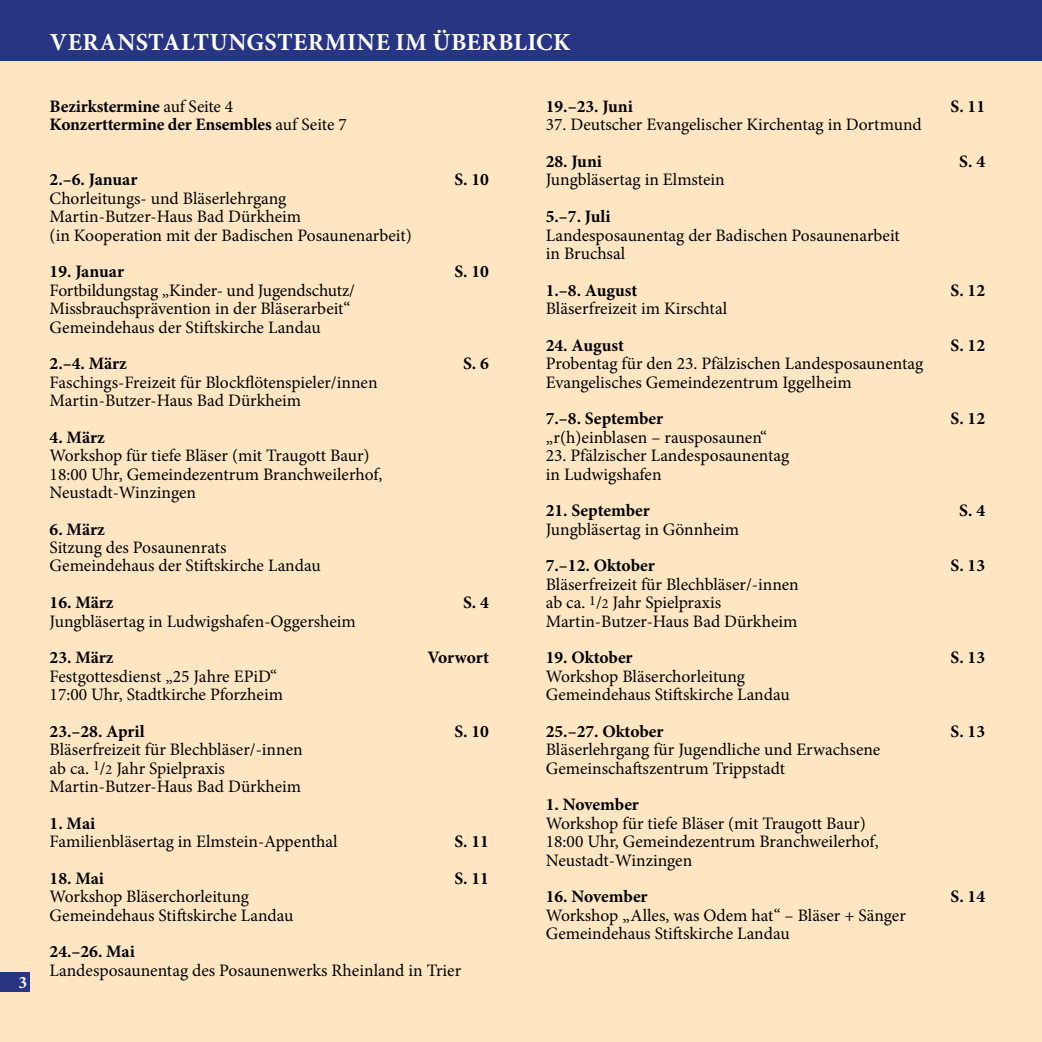
<style>
.page{position:relative;width:1042px;height:1042px;background:#fff}
.page>*{position:absolute;margin:0;border:0;box-sizing:border-box;transform-origin:0 0}
.t1{font:700 24.5px "Minion Pro";letter-spacing:.015em;color:#fff}
.t2{font:17.5px/18.4px "Minion Pro";color:#000}
.t3{font:700 17.5px/18.4px "Minion Pro";letter-spacing:-.005em;color:#000}
.t4{font:700 17.5px "Minion Pro";color:#fff}
.s1{font-weight:400}
.s2{font-size:14px}
</style>
<div class="page">
<div style="left:0;top:46px;width:1042px;height:996px;background:#fee6c3"></div>
<div style="left:0;top:972px;width:30px;height:20px;background:#283583"></div>
<div style="left:0;top:0;width:1042px;height:60px;background:#283583"></div>
<p class="t4" style="left:18px;top:970px;width:10px">3</p>
<h1 class="t1" style="left:50px;top:25px;width:522px">VERANSTALTUNGSTERMINE IM ÜBERBLICK</h1>
<p class="t3" style="left:50px;top:97px;width:299px">Bezirkstermine <span class="s1">auf Seite 4<br></span>Konzerttermine der Ensembles <span class="s1">auf Seite 7</span></p>
<p class="t3" style="left:50px;top:170px;width:89px">2.–6. Januar</p>
<p class="t3" style="left:454px;top:170px;width:36px">S. 10</p>
<p class="t2" style="left:50px;top:189px;width:364px">Chorleitungs- und Bläserlehrgang<br>Martin-Butzer-Haus Bad Dürkheim<br>(in Kooperation mit der Badischen Posaunenarbeit)</p>
<p class="t3" style="left:50px;top:262px;width:76px">19. Januar</p>
<p class="t3" style="left:454px;top:262px;width:36px">S. 10</p>
<p class="t2" style="left:50px;top:281px;width:307px">Fortbildungstag „Kinder- und Jugendschutz/<br>Missbrauchsprävention in der Bläserarbeit“<br>Gemeindehaus der Stiftskirche Landau</p>
<p class="t3" style="left:50px;top:354px;width:79px">2.–4. März</p>
<p class="t3" style="left:463px;top:354px;width:27px">S. 6</p>
<p class="t2" style="left:50px;top:373px;width:329px">Faschings-Freizeit für Blockflötenspieler/innen<br>Martin-Butzer-Haus Bad Dürkheim</p>
<p class="t3" style="left:50px;top:428px;width:57px">4. März</p>
<p class="t2" style="left:50px;top:446px;width:334px">Workshop für tiefe Bläser (mit Traugott Baur)<br>18:00 Uhr, Gemeindezentrum Branchweilerhof,<br>Neustadt-Winzingen</p>
<p class="t3" style="left:50px;top:520px;width:57px">6. März</p>
<p class="t2" style="left:50px;top:538px;width:273px">Sitzung des Posaunenrats<br>Gemeindehaus der Stiftskirche Landau</p>
<p class="t3" style="left:50px;top:593px;width:66px">16. März</p>
<p class="t3" style="left:463px;top:593px;width:27px">S. 4</p>
<p class="t2" style="left:50px;top:612px;width:308px">Jungbläsertag in Ludwigshafen-Oggersheim</p>
<p class="t3" style="left:50px;top:648px;width:66px">23. März</p>
<p class="t3" style="left:427px;top:648px;width:63px">Vorwort</p>
<p class="t2" style="left:50px;top:667px;width:235px">Festgottesdienst „25 Jahre EPiD“<br>17:00 Uhr, Stadtkirche Pforzheim</p>
<p class="t3" style="left:50px;top:722px;width:97px">23.–28. April</p>
<p class="t3" style="left:454px;top:722px;width:36px">S. 10</p>
<p class="t2" style="left:50px;top:740px;width:255px">Bläserfreizeit für Blechbläser/-innen ab ca. <sup>1</sup>/<span class="s2">2</span> Jahr Spielpraxis<br>Martin-Butzer-Haus Bad Dürkheim</p>
<p class="t3" style="left:50px;top:814px;width:47px">1. Mai</p>
<p class="t2" style="left:50px;top:832px;width:289px">Familienbläsertag in Elmstein-Appenthal</p>
<p class="t3" style="left:454px;top:832px;width:36px">S. 11</p>
<p class="t3" style="left:50px;top:869px;width:56px">18. Mai</p>
<p class="t3" style="left:454px;top:869px;width:36px">S. 11</p>
<p class="t2" style="left:50px;top:887px;width:245px">Workshop Bläserchorleitung<br>Gemeindehaus Stiftskirche Landau</p>
<p class="t3" style="left:50px;top:942px;width:87px">24.–26. Mai</p>
<p class="t2" style="left:50px;top:961px;width:413px">Landesposaunentag des Posaunenwerks Rheinland in Trier</p>
<p class="t3" style="left:546px;top:97px;width:89px">19.–23. Juni</p>
<p class="t3" style="left:950px;top:97px;width:36px">S. 11</p>
<p class="t2" style="left:546px;top:116px;width:377px">37. Deutscher Evangelischer Kirchentag in Dortmund</p>
<p class="t3" style="left:546px;top:152px;width:58px">28. Juni</p>
<p class="t3" style="left:959px;top:152px;width:27px">S. 4</p>
<p class="t2" style="left:546px;top:171px;width:181px">Jungbläsertag in Elmstein</p>
<p class="t3" style="left:546px;top:207px;width:66px">5.–7. Juli</p>
<p class="t2" style="left:546px;top:226px;width:355px">Landesposaunentag der Badischen Posaunenarbeit in Bruchsal</p>
<p class="t3" style="left:546px;top:281px;width:93px">1.–8. August</p>
<p class="t3" style="left:950px;top:281px;width:36px">S. 12</p>
<p class="t2" style="left:546px;top:299px;width:183px">Bläserfreizeit im Kirschtal</p>
<p class="t3" style="left:546px;top:336px;width:80px">24. August</p>
<p class="t3" style="left:950px;top:336px;width:36px">S. 12</p>
<p class="t2" style="left:546px;top:354px;width:379px">Probentag für den 23. Pfälzischen Landesposaunentag<br>Evangelisches Gemeindezentrum Iggelheim</p>
<p class="t3" style="left:546px;top:409px;width:119px">7.–8. September</p>
<p class="t3" style="left:950px;top:409px;width:36px">S. 12</p>
<p class="t2" style="left:546px;top:428px;width:223px">„r(h)einblasen – rausposaunen“</p>
<p class="t2" style="left:546px;top:446px;width:245px">23. Pfälzischer Landesposaunentag in Ludwigshafen</p>
<p class="t3" style="left:546px;top:501px;width:106px">21. September</p>
<p class="t3" style="left:959px;top:501px;width:27px">S. 4</p>
<p class="t2" style="left:546px;top:520px;width:195px">Jungbläsertag in Gönnheim</p>
<p class="t3" style="left:546px;top:556px;width:111px">7.–12. Oktober</p>
<p class="t3" style="left:950px;top:556px;width:36px">S. 13</p>
<p class="t2" style="left:546px;top:575px;width:255px">Bläserfreizeit für Blechbläser/-innen ab ca. <sup>1</sup>/<span class="s2">2</span> Jahr Spielpraxis<br>Martin-Butzer-Haus Bad Dürkheim</p>
<p class="t3" style="left:546px;top:648px;width:88px">19. Oktober</p>
<p class="t3" style="left:950px;top:648px;width:36px">S. 13</p>
<p class="t2" style="left:546px;top:667px;width:245px">Workshop Bläserchorleitung<br>Gemeindehaus Stiftskirche Landau</p>
<p class="t3" style="left:546px;top:722px;width:119px">25.–27. Oktober</p>
<p class="t3" style="left:950px;top:722px;width:36px">S. 13</p>
<p class="t2" style="left:546px;top:740px;width:336px">Bläserlehrgang für Jugendliche und Erwachsene<br>Gemeinschaftszentrum Trippstadt</p>
<p class="t3" style="left:546px;top:795px;width:95px">1. November</p>
<p class="t2" style="left:546px;top:814px;width:334px">Workshop für tiefe Bläser (mit Traugott Baur)<br>18:00 Uhr, Gemeindezentrum Branchweilerhof,<br>Neustadt-Winzingen</p>
<p class="t3" style="left:546px;top:887px;width:103px">16. November</p>
<p class="t3" style="left:950px;top:887px;width:36px">S. 14</p>
<p class="t2" style="left:546px;top:906px;width:361px">Workshop „Alles, was Odem hat“ – Bläser + Sänger<br>Gemeindehaus Stiftskirche Landau</p>
</div>
